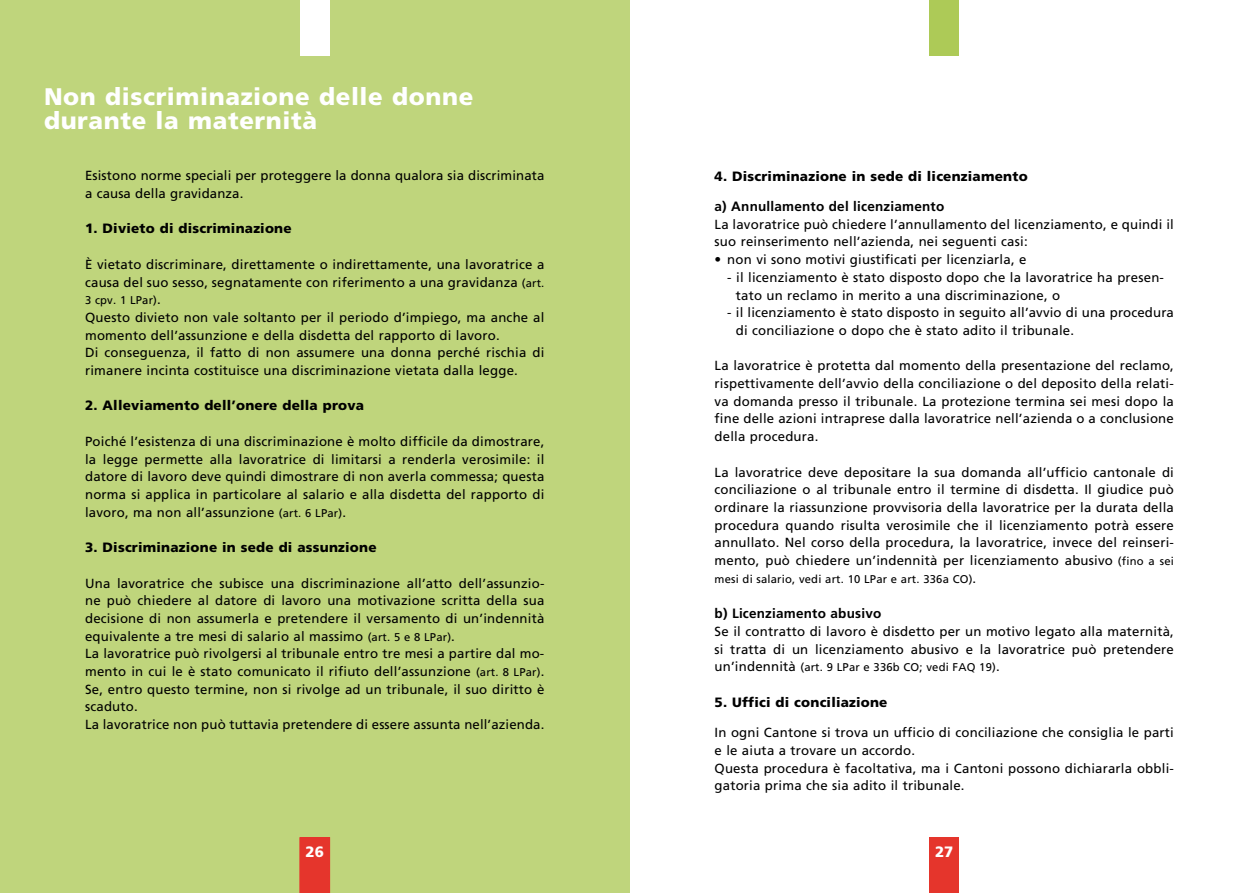
<style>
.page{position:relative;width:1259px;height:893px;background:#fff}
.page>*{position:absolute;margin:0;border:0;box-sizing:border-box;transform-origin:0 0}
.t1{font:900 24px/24px "Frutiger";letter-spacing:.025em;color:#fff}
.t2{font:900 15px "Frutiger";color:#fff}
.t3{font:900 13.5px "Frutiger";letter-spacing:.015em;color:#000}
.t4{font:700 13.5px "Frutiger";letter-spacing:.015em;color:#000}
.t5{font:13.2px/17.7px "Frutiger";letter-spacing:.015em;color:#000}
.t6{font:11.25px "Frutiger";letter-spacing:.015em;color:#000}
.s1{font-size:11.25px}
.s2{font-size:13.2px}
.s3{font-size:13.5px}
</style>
<div class="page">
<div style="left:0;top:0;width:629px;height:893px;background:#bfd57c"></div>
<div style="left:929px;top:838px;width:30px;height:55px;background:#e5352c"></div>
<div style="left:929px;top:0;width:30px;height:55px;background:#adca57"></div>
<div style="left:300px;top:837px;width:30px;height:56px;background:#e5352c"></div>
<div style="left:300px;top:0;width:30px;height:55px;background:#fff"></div>
<h1 class="t1" style="left:44px;top:84px;width:431px">Non discriminazione delle donne durante la maternità</h1>
<p class="t5" style="left:85px;top:167px;width:461px">Esistono norme speciali per proteggere la donna qualora sia discriminata a causa della gravidanza.</p>
<p class="t3" style="left:85px;top:221px;width:208px">1. Divieto di discriminazione</p>
<p class="t5" style="left:85px;top:255px;width:461px">È vietato discriminare, direttamente o indirettamente, una lavoratrice a causa del suo sesso, segnatamente con riferimento a una gravidanza <span class="s1">(art.</span></p>
<p class="t6" style="left:85px;top:294px;width:77px">3 cpv. 1 LPar)<span class="s2">.</span></p>
<p class="t5" style="left:85px;top:308px;width:461px">Questo divieto non vale soltanto per il periodo d’impiego, ma anche al momento dell’assunzione e della disdetta del rapporto di lavoro.<br>Di conseguenza, il fatto di non assumere una donna perché rischia di rimanere incinta costituisce una discriminazione vietata dalla legge.</p>
<p class="t3" style="left:85px;top:398px;width:280px">2. Alleviamento dell’onere della prova</p>
<p class="t5" style="left:85px;top:432px;width:461px;text-align:justify">Poiché l’esistenza di una discriminazione è molto difficile da dimostrare, la legge permette alla lavoratrice di limitarsi a renderla verosimile: il datore di lavoro deve quindi dimostrare di non averla commessa; questa norma si applica in particolare al salario e alla disdetta del rapporto di lavoro, ma non all’assunzione <span class="s1">(art. 6 LPar)</span>.</p>
<p class="t3" style="left:85px;top:539px;width:293px">3. Discriminazione in sede di assunzione</p>
<p class="t5" style="left:85px;top:574px;width:461px">Una lavoratrice che subisce una discriminazione all’atto dell’assunzio&shy;ne può chiedere al datore di lavoro una motivazione scritta della sua decisione di non assumerla e pretendere il versamento di un’indennità equivalente a tre mesi di salario al massimo <span class="s1">(art. 5 e 8 LPar)</span>.<br>La lavoratrice può rivolgersi al tribunale entro tre mesi a partire dal mo&shy;mento in cui le è stato comunicato il rifiuto dell’assunzione <span class="s1">(art. 8 LPar)</span>.<br>Se, entro questo termine, non si rivolge ad un tribunale, il suo diritto è scaduto.<br>La lavoratrice non può tuttavia pretendere di essere assunta nell’azienda.</p>
<p class="t2" style="left:305px;top:843px;width:20px">26</p>
<p class="t3" style="left:714px;top:168px;width:315px">4. Discriminazione in sede di licenziamento</p>
<p class="t4" style="left:714px;top:198px;width:231px">a) Annullamento del licenziamento</p>
<p class="t5" style="left:714px;top:215px;width:461px">La lavoratrice può chiedere l’annullamento del licenziamento, e quindi il suo reinserimento nell’azienda, nei seguenti casi:</p>
<p class="t5" style="left:714px;top:251px;width:313px"><span class="s3">•</span> non vi sono motivi giustificati per licenziarla, e</p>
<p class="t5" style="left:736px;top:268px;width:430px;text-indent:-8px">- il licenziamento è stato disposto dopo che la lavoratrice ha presen&shy;tato un reclamo in merito a una discriminazione, o</p>
<p class="t5" style="left:736px;top:304px;width:440px;text-indent:-8px">- il licenziamento è stato disposto in seguito all’avvio di una procedura di conciliazione o dopo che è stato adito il tribunale.</p>
<p class="t5" style="left:714px;top:357px;width:461px;text-align:justify">La lavoratrice è protetta dal momento della presentazione del reclamo, rispettivamente dell’avvio della conciliazione o del deposito della relati&shy;va domanda presso il tribunale. La protezione termina sei mesi dopo la fine delle azioni intraprese dalla lavoratrice nell’azienda o a conclusione della procedura.</p>
<p class="t5" style="left:714px;top:463px;width:461px;text-align:justify">La lavoratrice deve depositare la sua domanda all’ufficio cantonale di conciliazione o al tribunale entro il termine di disdetta. Il giudice può ordinare la riassunzione provvisoria della lavoratrice per la durata della procedura quando risulta verosimile che il licenziamento potrà essere annullato. Nel corso della procedura, la lavoratrice, invece del reinseri&shy;mento, può chiedere un’indennità per licenziamento abusivo <span class="s1">(fino a sei</span></p>
<p class="t6" style="left:714px;top:572px;width:263px">mesi di salario, vedi art. 10 LPar e art. 336a CO)<span class="s2">.</span></p>
<p class="t4" style="left:714px;top:606px;width:168px">b) Licenziamento abusivo</p>
<p class="t5" style="left:714px;top:622px;width:461px">Se il contratto di lavoro è disdetto per un motivo legato alla maternità, si tratta di un licenziamento abusivo e la lavoratrice può pretendere</p>
<p class="t6" style="left:714px;top:661px;width:287px"><span class="s2">un’indennità</span> (art. 9 LPar e 336b CO; vedi FAQ 19)<span class="s2">.</span></p>
<p class="t3" style="left:714px;top:694px;width:174px">5. Uffici di conciliazione</p>
<p class="t5" style="left:714px;top:724px;width:461px">In ogni Cantone si trova un ufficio di conciliazione che consiglia le parti e le aiuta a trovare un accordo.<br>Questa procedura è facoltativa, ma i Cantoni possono dichiararla obbli&shy;gatoria prima che sia adito il tribunale.</p>
<p class="t2" style="left:935px;top:842px;width:20px">2 72</p>
</div>
